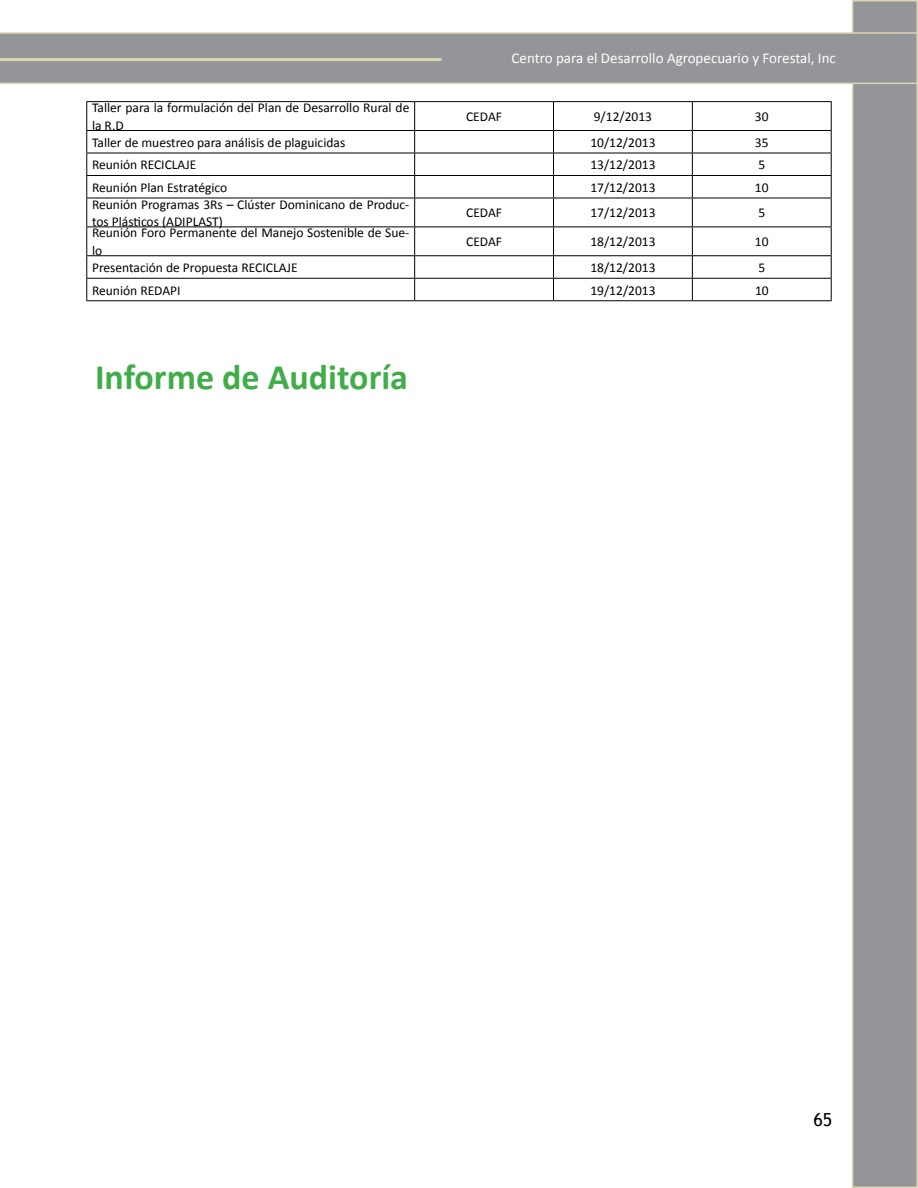
<style>
.page{position:relative;width:918px;height:1188px;background:#fff}
.page>*{position:absolute;margin:0;border:0;box-sizing:border-box;transform-origin:0 0}
.t1{font:700 36px "Calibri";color:#41ad49}
.t2{font:18px "Trebuchet MS";color:#000}
.t3{font:15px "Calibri";color:#fff}
.t4{font:13.5px/18px "Calibri";color:#000}
</style>
<div class="page">
<div style="left:853px;top:1px;width:64px;height:1186px;background:#939598"></div>
<div style="left:852px;top:0;width:66px;height:1188px;border:2px solid #dcd6b3"></div>
<svg style="left:0;top:32px;width:918px;height:52px;background:#97999a"></svg>
<svg style="left:0;top:58px;width:441px;height:3px"></svg>
<hr style="left:86px;top:101px;width:329px;height:1px;background:#000">
<hr style="left:415px;top:101px;width:139px;height:1px;background:#000">
<hr style="left:554px;top:101px;width:138px;height:1px;background:#000">
<hr style="left:692px;top:101px;width:140px;height:1px;background:#000">
<hr style="left:86px;top:130px;width:329px;height:1px;background:#000">
<hr style="left:415px;top:130px;width:139px;height:1px;background:#000">
<hr style="left:554px;top:130px;width:138px;height:1px;background:#000">
<hr style="left:692px;top:130px;width:140px;height:1px;background:#000">
<hr style="left:86px;top:153px;width:329px;height:1px;background:#000">
<hr style="left:415px;top:153px;width:139px;height:1px;background:#000">
<hr style="left:554px;top:153px;width:138px;height:1px;background:#000">
<hr style="left:692px;top:153px;width:140px;height:1px;background:#000">
<hr style="left:86px;top:175px;width:329px;height:1px;background:#000">
<hr style="left:415px;top:175px;width:139px;height:1px;background:#000">
<hr style="left:554px;top:175px;width:138px;height:1px;background:#000">
<hr style="left:692px;top:175px;width:140px;height:1px;background:#000">
<hr style="left:86px;top:198px;width:329px;height:1px;background:#000">
<hr style="left:415px;top:198px;width:139px;height:1px;background:#000">
<hr style="left:554px;top:198px;width:138px;height:1px;background:#000">
<hr style="left:692px;top:198px;width:140px;height:1px;background:#000">
<hr style="left:86px;top:226px;width:329px;height:1px;background:#000">
<hr style="left:415px;top:226px;width:139px;height:1px;background:#000">
<hr style="left:554px;top:226px;width:138px;height:1px;background:#000">
<hr style="left:692px;top:226px;width:140px;height:1px;background:#000">
<hr style="left:86px;top:255px;width:329px;height:1px;background:#000">
<hr style="left:415px;top:255px;width:139px;height:1px;background:#000">
<hr style="left:554px;top:255px;width:138px;height:1px;background:#000">
<hr style="left:692px;top:255px;width:140px;height:1px;background:#000">
<hr style="left:86px;top:278px;width:329px;height:1px;background:#000">
<svg style="left:86px;top:102px;width:1px;height:198px"></svg>
<hr style="left:415px;top:278px;width:139px;height:1px;background:#000">
<svg style="left:414px;top:102px;width:1px;height:198px"></svg>
<hr style="left:554px;top:278px;width:138px;height:1px;background:#000">
<svg style="left:553px;top:102px;width:1px;height:198px"></svg>
<hr style="left:692px;top:278px;width:140px;height:1px;background:#000">
<svg style="left:692px;top:102px;width:1px;height:198px"></svg>
<svg style="left:831px;top:102px;width:1px;height:198px"></svg>
<hr style="left:86px;top:300px;width:329px;height:1px;background:#000">
<hr style="left:415px;top:300px;width:139px;height:1px;background:#000">
<hr style="left:554px;top:300px;width:138px;height:1px;background:#000">
<hr style="left:692px;top:300px;width:140px;height:1px;background:#000">
<p class="t3" style="left:512px;top:51px;width:326px">Centro para el Desarrollo Agropecuario y Forestal, Inc</p>
<p class="t4" style="left:92px;top:99px;width:319px">Taller para la formulación del Plan de Desarrollo Rural de la R.D</p>
<p class="t4" style="left:466px;top:108px;width:37px">CEDAF</p>
<p class="t4" style="left:594px;top:108px;width:60px">9/12/2013</p>
<p class="t4" style="left:755px;top:108px;width:15px">30</p>
<p class="t4" style="left:92px;top:133px;width:255px">Taller de muestreo para análisis de plaguicidas</p>
<p class="t4" style="left:590px;top:133px;width:67px">10/12/2013</p>
<p class="t4" style="left:755px;top:133px;width:15px">35</p>
<p class="t4" style="left:92px;top:156px;width:106px">Reunión RECICLAJE</p>
<p class="t4" style="left:590px;top:156px;width:67px">13/12/2013</p>
<p class="t4" style="left:758px;top:156px;width:8px">5</p>
<p class="t4" style="left:92px;top:178px;width:137px">Reunión Plan Estratégico</p>
<p class="t4" style="left:590px;top:178px;width:67px">17/12/2013</p>
<p class="t4" style="left:755px;top:178px;width:15px">10</p>
<p class="t4" style="left:92px;top:195px;width:319px">Reunión Programas 3Rs – Clúster Dominicano de Produc&shy;tos Plás琀椀cos (ADIPLAST)</p>
<p class="t4" style="left:466px;top:204px;width:37px">CEDAF</p>
<p class="t4" style="left:590px;top:204px;width:67px">17/12/2013</p>
<p class="t4" style="left:758px;top:204px;width:8px">5</p>
<p class="t4" style="left:92px;top:224px;width:319px">Reunión Foro Permanente del Manejo Sostenible de Sue&shy;lo</p>
<p class="t4" style="left:466px;top:233px;width:37px">CEDAF</p>
<p class="t4" style="left:590px;top:233px;width:67px">18/12/2013</p>
<p class="t4" style="left:755px;top:233px;width:15px">10</p>
<p class="t4" style="left:92px;top:259px;width:207px">Presentación de Propuesta RECICLAJE</p>
<p class="t4" style="left:590px;top:259px;width:67px">18/12/2013</p>
<p class="t4" style="left:758px;top:259px;width:8px">5</p>
<p class="t4" style="left:92px;top:281px;width:90px">Reunión REDAPI</p>
<p class="t4" style="left:590px;top:281px;width:67px">19/12/2013</p>
<p class="t4" style="left:755px;top:281px;width:15px">10</p>
<h1 class="t1" style="left:95px;top:354px;width:315px">Informe de Auditoría</h1>
<h2 class="t2" style="left:813px;top:1109px;width:20px">65</h2>
</div>
